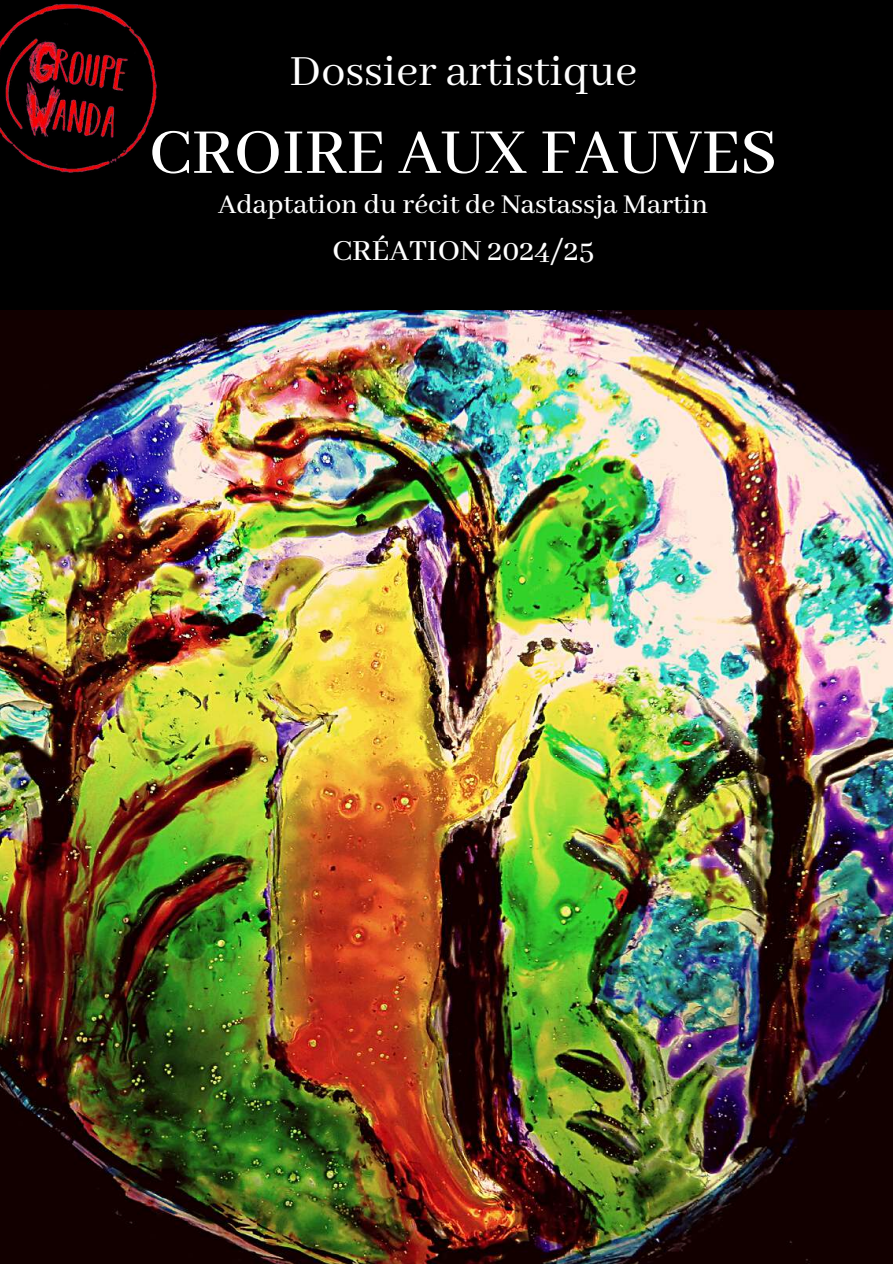
<style>
.page{position:relative;width:893px;height:1264px;background:#fff}
.page>*{position:absolute;margin:0;border:0;box-sizing:border-box;transform-origin:0 0}
.t1{font:500 70.35px "Abhaya Libre";color:#fff}
.t2{font:48px "Abhaya Libre";color:#fff}
.t3{font:500 32.55px "Abhaya Libre";color:#fff}
.t4{font:500 30.3px "Abhaya Libre";color:#fff}
</style>
<div class="page">
<img style="left:0;top:309px;width:892px;height:954px">
<div style="left:0;top:0;width:892px;height:309px;background:#000"></div>
<img style="left:0;top:3px;width:157px;height:170px">
<h2 class="t2" style="left:289px;top:45px;width:349px">Dossier artistique</h2>
<h1 class="t1" style="left:149px;top:114px;width:629px">CROIRE AUX FAUVES</h1>
<p class="t4" style="left:218px;top:187px;width:491px">Adaptation du récit de Nastassja Martin</p>
<p class="t3" style="left:332px;top:233px;width:263px">CRÉATION 2024/25</p>
</div>
